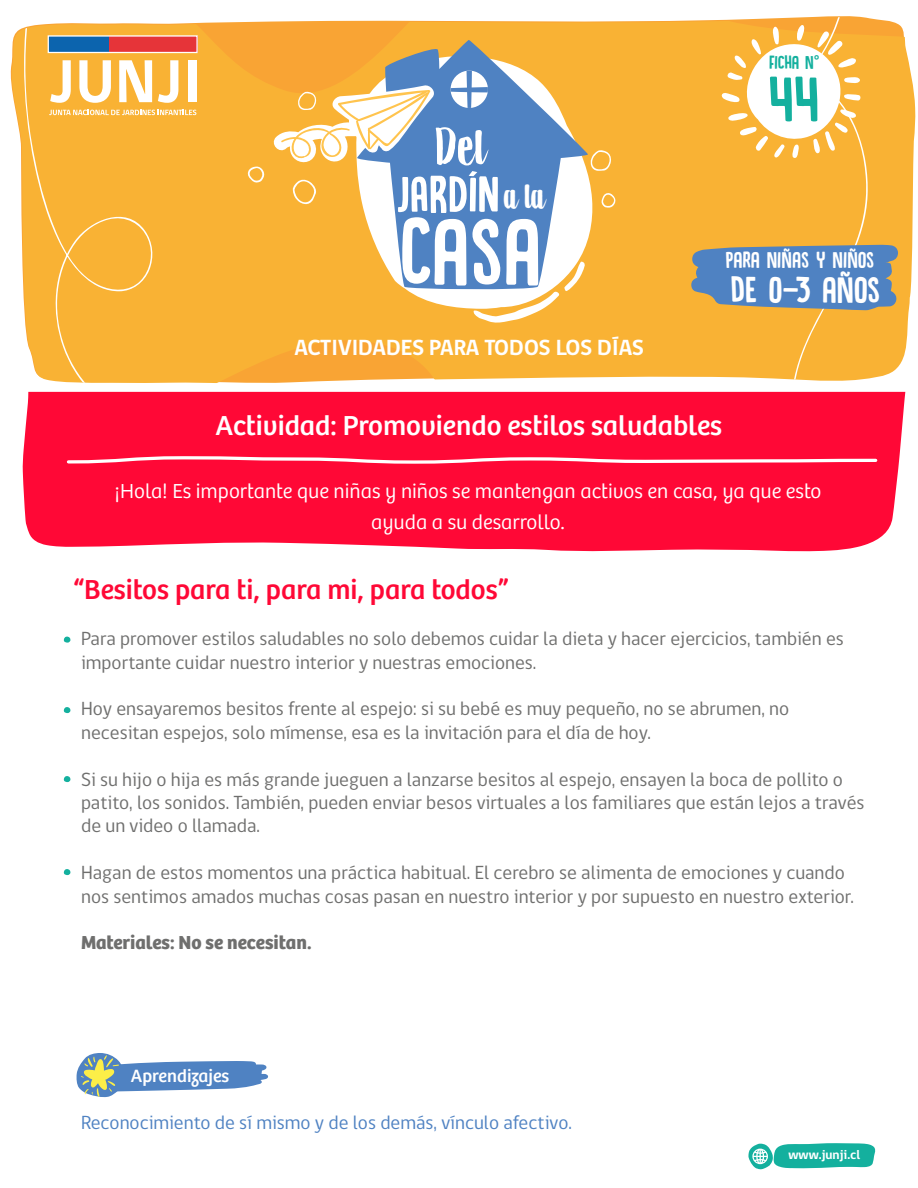
<style>
.page{position:relative;width:918px;height:1188px;background:#fff}
.page>*{position:absolute;margin:0;border:0;box-sizing:border-box;transform-origin:0 0}
.t1{font:99.6px "DK Canoodle";color:#fff}
.t2{font:57.45px "DK Aiguille";color:#fff}
.t3{font:53.7px "DK Canoodle";color:#fff}
.t4{font:38.55px "DK Canoodle";color:#fff}
.t5{font:28.5px "Bree";color:#fff}
.t6{font:28.5px "Bree";color:#ff0836}
.t7{font:23.85px "DK Canoodle";color:#fff}
.t8{font:700 22.5px "gob CL";letter-spacing:-.01em;color:#fff}
.t9{font:300 21px/30.9px "Bree";color:#fff;text-align:center}
.t10{font:19.5px/23.4px "gob CL";color:#6f6f6e}
.t11{font:19.5px "gob CL";color:#4f82c2}
.t12{font:700 19.5px "Bree";color:#6f6f6e}
.t13{font:19.5px "DK Canoodle";letter-spacing:-.01em;color:#14b09e}
.t14{font:18.45px "Bree";color:#fff}
.t15{font:700 13.05px "gob CL";color:#fff}
.s1{font-family:"DK Aiguille";font-size:39.9px}
.s2{font-family:"Bree"}
</style>
<div class="page">
<div style="left:23px;top:392px;width:882px;height:160px;background:#ff0836"></div>
<svg style="left:10px;top:18px;width:906px;height:363px;background:#f9bb51"></svg>
<div style="left:619px;top:17px;width:249px;height:364px;background:#f9b234"></div>
<svg style="left:24px;top:18px;width:321px;height:365px;background:#f9b33a"></svg>
<svg style="left:50px;top:60px;width:21px;height:43px"></svg>
<svg style="left:79px;top:60px;width:32px;height:43px"></svg>
<svg style="left:119px;top:60px;width:33px;height:42px"></svg>
<svg style="left:158px;top:60px;width:20px;height:43px"></svg>
<div style="left:188px;top:60px;width:8px;height:42px;background:#fff"></div>
<svg style="left:49px;top:110px;width:147px;height:5px"></svg>
<svg style="left:47px;top:35px;width:151px;height:19px;background:#a5697b"></svg>
<svg style="left:355px;top:54px;width:239px;height:255px;fill:#f9b234"></svg>
<svg style="left:357px;top:40px;width:232px;height:251px;fill:#4f82c2"></svg>
<svg style="left:451px;top:71px;width:37px;height:37px"></svg>
<svg style="left:247px;top:84px;width:190px;height:120px"></svg>
<svg style="left:473px;top:262px;width:113px;height:61px"></svg>
<svg style="left:601px;top:193px;width:16px;height:15px"></svg>
<svg style="left:590px;top:150px;width:21px;height:21px"></svg>
<svg style="left:748px;top:1143px;width:128px;height:26px;background:#43bfb1"></svg>
<svg style="left:65px;top:455px;width:814px;height:10px"></svg>
<svg style="left:691px;top:245px;width:207px;height:65px;background:#6387b0"></svg>
<svg style="left:76px;top:1053px;width:192px;height:45px"></svg>
<svg style="left:64px;top:637px;width:6px;height:6px"></svg>
<svg style="left:64px;top:707px;width:6px;height:6px"></svg>
<svg style="left:64px;top:776px;width:6px;height:6px"></svg>
<svg style="left:64px;top:869px;width:6px;height:6px"></svg>
<svg style="left:722px;top:25px;width:140px;height:133px"></svg>
<h2 class="t2" style="left:435px;top:116px;width:53px">Del</h2>
<h3 class="t3" style="left:396px;top:167px;width:150px">JARDÍN<span class="s1">a la</span></h3>
<h1 class="t1" style="left:399px;top:200px;width:143px">CASA</h1>
<p class="t8" style="left:294px;top:332px;width:351px">ACTIVIDADES PARA TODOS LOS DÍAS</p>
<p class="t13" style="left:769px;top:52px;width:52px">FICHA N<span class="s2">°</span></p>
<p class="t7" style="left:725px;top:248px;width:150px">PARA NIÑAS Y NIÑOS</p>
<h3 class="t4" style="left:730px;top:270px;width:151px">DE 0-3 AÑOS</h3>
<h3 class="t5" style="left:216px;top:408px;width:508px">Actividad: Promoviendo estilos saludables</h3>
<p class="t9" style="left:115px;top:476px;width:708px">¡Hola! Es importante que niñas y niños se mantengan activos en casa, ya que esto ayuda a su desarrollo.</p>
<h3 class="t6" style="left:73px;top:573px;width:436px">“Besitos para ti, para mi, para todos”</h3>
<p class="t10" style="left:81px;top:628px;width:764px">Para promover estilos saludables no solo debemos cuidar la dieta y hacer ejercicios, también es importante cuidar nuestro interior y nuestras emociones.</p>
<p class="t10" style="left:81px;top:698px;width:710px">Hoy ensayaremos besitos frente al espejo: si su bebé es muy pequeño, no se abrumen, no necesitan espejos, solo mímense, esa es la invitación para el día de hoy.</p>
<p class="t10" style="left:81px;top:768px;width:785px">Si su hijo o hija es más grande jueguen a lanzarse besitos al espejo, ensayen la boca de pollito o patito, los sonidos. También, pueden enviar besos virtuales a los familiares que están lejos a través de un video o llamada.</p>
<p class="t10" style="left:81px;top:862px;width:774px">Hagan de estos momentos una práctica habitual. El cerebro se alimenta de emociones y cuando nos sentimos amados muchas cosas pasan en nuestro interior y por supuesto en nuestro exterior.</p>
<p class="t12" style="left:81px;top:931px;width:232px">Materiales: No se necesitan.</p>
<p class="t14" style="left:131px;top:1065px;width:100px">Aprendizajes</p>
<p class="t11" style="left:81px;top:1109px;width:492px">Reconocimiento de sí mismo y de los demás, vínculo afectivo.</p>
<p class="t15" style="left:789px;top:1145px;width:73px">www.junji.cl</p>
</div>
